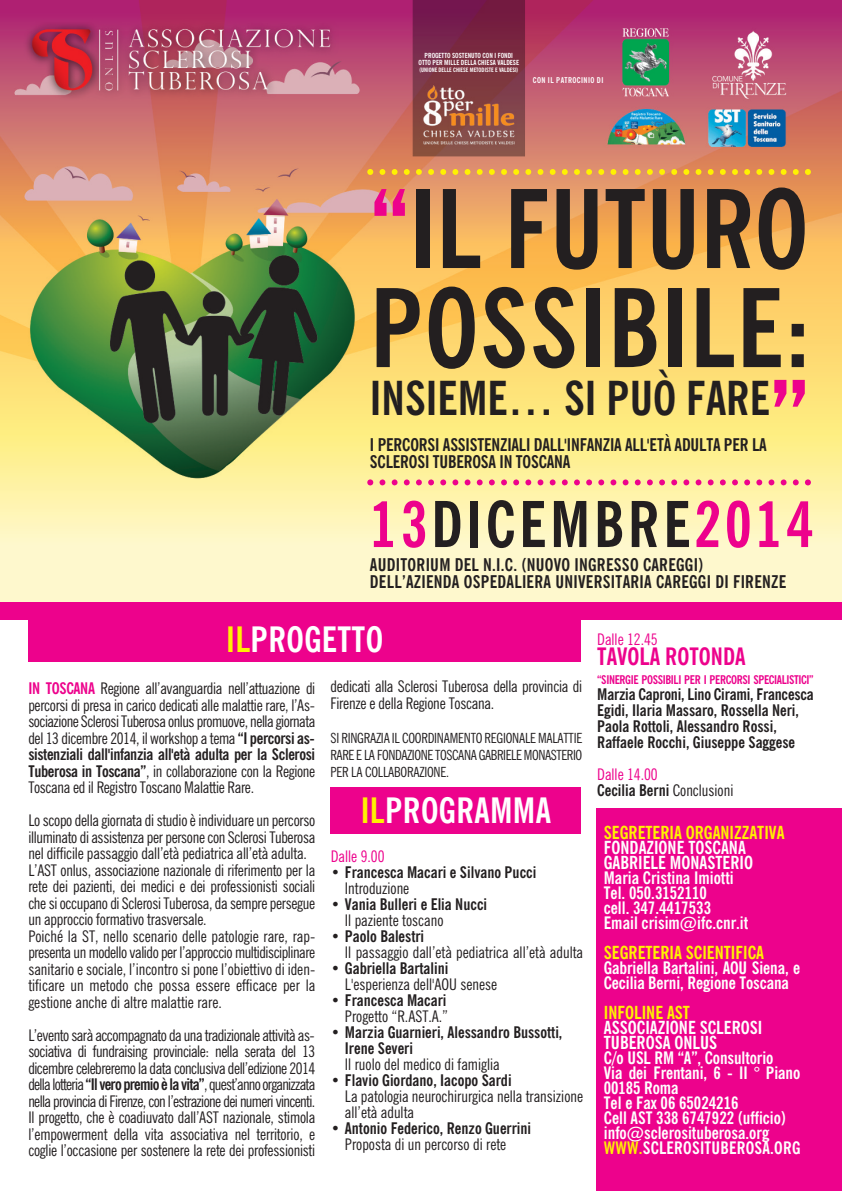
<style>
.page{position:relative;width:842px;height:1191px;background:#fff}
.page>*{position:absolute;margin:0;border:0;box-sizing:border-box;transform-origin:0 0}
.t1{font:700 condensed 108px/99px "News Gothic BT";letter-spacing:.015em;color:#231f20}
.t2{font:700 condensed 108px "News Gothic BT";color:#ed028c}
.t3{font:700 condensed 63px "News Gothic BT";letter-spacing:.06em;color:#231f20}
.t4{font:700 condensed 46.8px "News Gothic BT";color:#231f20}
.t5{font:700 condensed 35px "News Gothic BT";letter-spacing:.01em;color:#fff}
.t6{font:700 condensed 24px "News Gothic BT";color:#ed028c}
.t7{font:700 condensed 18px/15px "News Gothic BT";color:#fff}
.t8{font:700 condensed 18px "News Gothic BT";color:#fff101}
.t9{font:700 condensed 17.6px/16.6px "News Gothic BT";letter-spacing:.015em;color:#231f20}
.t10{font:700 condensed 17.6px/16.6px "News Gothic BT";letter-spacing:-.01em;color:#231f20}
.t11{font:700 condensed 17.2px/15px "News Gothic BT";color:#fff}
.t12{font:condensed 16px/16.5px "News Gothic BT";letter-spacing:-.015em;color:#231f20}
.t13{font:700 condensed 16px/16px "News Gothic BT";color:#231f20}
.t14{font:condensed 16px "News Gothic BT";color:#ed028c}
.t15{font:condensed 14px/17px "News Gothic BT";letter-spacing:-.03em;color:#231f20;text-align:justify}
.t16{font:700 condensed 12px "News Gothic BT";letter-spacing:-.03em;color:#ed028c}
.t17{font:700 condensed 8px "News Gothic BT";letter-spacing:.05em;color:#fff}
.t18{font:700 condensed 7px/7px "News Gothic BT";color:#fff;text-align:center}
.t19{font:700 condensed 6px "News Gothic BT";color:#fff}
.s1{color:#ed028c}
.s2{color:#fff101}
.s3{font-weight:700;color:#ed028c}
.s4{font-weight:700}
.s5{font-weight:400;color:#ed028c}
.s6{font-weight:400}
</style>
<div class="page">
<img style="left:0;top:0;width:842px;height:1190px">
<svg style="left:367px;top:169px;width:444px;height:6px;background:#ebb23e"></svg>
<svg style="left:367px;top:479px;width:444px;height:6px;background:#f79a99"></svg>
<div style="left:597px;top:809px;width:245px;height:381px;background:#ed028c"></div>
<div style="left:0;top:602px;width:842px;height:17px;background:#ed028c"></div>
<div style="left:28px;top:615px;width:553px;height:47px;background:#ed028c"></div>
<div style="left:331px;top:787px;width:250px;height:46px;background:#ed028c"></div>
<p class="t18" style="left:419px;top:52px;width:102px">PROGETTO SOSTENUTO CON I FONDI<br>OTTO PER MILLE DELLA CHIESA VALDESE</p>
<p class="t19" style="left:419px;top:66px;width:100px">(UNIONE DELLE CHIESE METODISTE E VALDESI)</p>
<p class="t17" style="left:533px;top:75px;width:72px">CON IL PATROCINIO DI</p>
<h1 class="t1" style="left:370px;top:181px;width:442px"><span class="s1">“</span>IL FUTURO<br>POSSIBILE:</h1>
<h3 class="t4" style="left:370px;top:371px;width:401px">INSIEME… SI PUÒ FARE</h3>
<h1 class="t2" style="left:770px;top:358px;width:41px">”</h1>
<p class="t10" style="left:370px;top:437px;width:398px">I PERCORSI ASSISTENZIALI DALL'INFANZIA ALL'ETÀ ADULTA PER LA<br>SCLEROSI TUBEROSA IN TOSCANA</p>
<h2 class="t3" style="left:370px;top:488px;width:445px"><span class="s1">13</span>DICEMBRE<span class="s1">2014</span></h2>
<p class="t9" style="left:370px;top:557px;width:418px">AUDITORIUM DEL N.I.C. (NUOVO INGRESSO CAREGGI)<br>DELL’AZIENDA OSPEDALIERA UNIVERSITARIA CAREGGI DI FIRENZE</p>
<h3 class="t5" style="left:226px;top:619px;width:158px"><span class="s2">IL</span>PROGETTO</h3>
<p class="t12" style="left:28px;top:680px;width:288px;text-align:justify"><span class="s3">IN TOSCANA</span> Regione all’avanguardia nell’attuazione di percorsi di presa in carico dedicati alle malattie rare, l’As&shy;sociazione Sclerosi Tuberosa onlus promuove, nella giornata del 13 dicembre 2014, il workshop a tema <span class="s4">“I percorsi as&shy;sistenziali dall'infanzia all'età adulta per la Sclerosi Tuberosa in Toscana”</span>, in collaborazione con la Regione Toscana ed il Registro Toscano Malattie Rare.</p>
<p class="t12" style="left:28px;top:812px;width:288px">Lo scopo della giornata di studio è individuare un percorso illuminato di assistenza per persone con Sclerosi Tuberosa nel difficile passaggio dall’età pediatrica all’età adulta.<br>L’AST onlus, associazione nazionale di riferimento per la rete dei pazienti, dei medici e dei professionisti sociali che si occupano di Sclerosi Tuberosa, da sempre persegue un approccio formativo trasversale.<br>Poiché la ST, nello scenario delle patologie rare, rap&shy;presenta un modello valido per l’approccio multidisciplinare sanitario e sociale, l’incontro si pone l’obiettivo di iden&shy;tificare un metodo che possa essere efficace per la gestione anche di altre malattie rare.</p>
<p class="t12" style="left:28px;top:1027px;width:288px;text-align:justify">L’evento sarà accompagnato da una tradizionale attività as&shy;sociativa di fundraising provinciale: nella serata del 13 dicembre celebreremo la data conclusiva dell’edizione 2014 della lotteria <span class="s4">“Ilveropremio è lavita”</span>, quest’annoorganizzata nella provincia di Firenze, con l’estrazione dei numeri vincenti.<br>Il progetto, che è coadiuvato dall’AST nazionale, stimola l’empowerment della vita associativa nel territorio, e coglie l’occasione per sostenere la rete dei professionisti</p>
<p class="t12" style="left:330px;top:678px;width:253px">dedicati alla Sclerosi Tuberosa della provincia di<br>Firenze e della Regione Toscana.</p>
<p class="t15" style="left:330px;top:729px;width:253px">SI RINGRAZIA IL COORDINAMENTO REGIONALE MALATTIE RARE E LA FONDAZIONE TOSCANA GABRIELE MONASTERIO PER LA COLLABORAZIONE.</p>
<h3 class="t5" style="left:361px;top:791px;width:192px"><span class="s2">IL</span>PROGRAMMA</h3>
<p class="t14" style="left:331px;top:847px;width:55px">Dalle 9.00</p>
<p class="t13" style="left:331px;top:864px;width:207px">• Francesca Macari e Silvano Pucci</p>
<p class="t12" style="left:345px;top:880px;width:66px">Introduzione</p>
<p class="t13" style="left:331px;top:896px;width:158px">• Vania Bulleri e Elia Nucci</p>
<p class="t12" style="left:345px;top:912px;width:100px">Il paziente toscano</p>
<p class="t13" style="left:331px;top:928px;width:95px">• Paolo Balestri</p>
<p class="t12" style="left:345px;top:944px;width:240px">Il passaggio dall’età pediatrica all’età adulta</p>
<p class="t13" style="left:331px;top:960px;width:119px">• Gabriella Bartalini</p>
<p class="t12" style="left:345px;top:976px;width:154px">L'esperienza dell'AOU senese</p>
<p class="t13" style="left:331px;top:992px;width:117px">• Francesca Macari</p>
<p class="t12" style="left:345px;top:1008px;width:105px">Progetto “R.AST.A.”</p>
<p class="t13" style="left:345px;top:1024px;width:219px;text-indent:-14px">• Marzia Guarnieri, Alessandro Bussotti,<br>Irene Severi</p>
<p class="t12" style="left:345px;top:1056px;width:156px">Il ruolo del medico di famiglia</p>
<p class="t13" style="left:331px;top:1072px;width:182px">• Flavio Giordano, Iacopo Sardi</p>
<p class="t12" style="left:345px;top:1088px;width:240px;line-height:16px">La patologia neurochirurgica nella transizione all’età adulta</p>
<p class="t13" style="left:331px;top:1120px;width:202px">• Antonio Federico, Renzo Guerrini</p>
<p class="t12" style="left:345px;top:1136px;width:163px">Proposta di un percorso di rete</p>
<p class="t14" style="left:597px;top:630px;width:62px">Dalle 12.45</p>
<h3 class="t6" style="left:597px;top:642px;width:150px">TAVOLA ROTONDA</h3>
<p class="t16" style="left:597px;top:673px;width:218px">“SINERGIE POSSIBILI PER I PERCORSI SPECIALISTICI”</p>
<p class="t13" style="left:597px;top:686px;width:218px">Marzia Caproni, Lino Cirami, Francesca Egidi, Ilaria Massaro, Rossella Neri, Paola Rottoli, Alessandro Rossi, Raffaele Rocchi, Giuseppe Saggese</p>
<p class="t13" style="left:597px;top:766px;width:138px"><span class="s5">Dalle 14.00<br></span>Cecilia Berni <span class="s6">Conclusioni</span></p>
<p class="t8" style="left:604px;top:822px;width:182px">SEGRETERIA ORGANIZZATIVA</p>
<p class="t7" style="left:604px;top:840px;width:151px">FONDAZIONE TOSCANA<br>GABRIELE MONASTERIO</p>
<p class="t11" style="left:604px;top:870px;width:146px">Maria Cristina Imiotti<br>Tel. 050.3152110<br>cell. 347.4417533<br>Email crisim@ifc.cnr.it</p>
<p class="t8" style="left:604px;top:942px;width:162px">SEGRETERIA SCIENTIFICA</p>
<p class="t11" style="left:604px;top:960px;width:198px">Gabriella Bartalini, AOU Siena, e<br>Cecilia Berni, Regione Toscana</p>
<p class="t8" style="left:604px;top:1002px;width:88px">INFOLINE AST</p>
<p class="t7" style="left:604px;top:1020px;width:160px">ASSOCIAZIONE SCLEROSI<br>TUBEROSA ONLUS</p>
<p class="t11" style="left:604px;top:1050px;width:198px">C/o USL RM “A”, Consultorio<br>Via dei Frentani, 6 - II ° Piano<br>00185 Roma<br>Tel e Fax 06 65024216<br>Cell AST 338 6747922 (ufficio) info@sclerosituberosa.org<br><span class="s2">WWW.</span>SCLEROSITUBEROSA.ORG</p>
</div>
